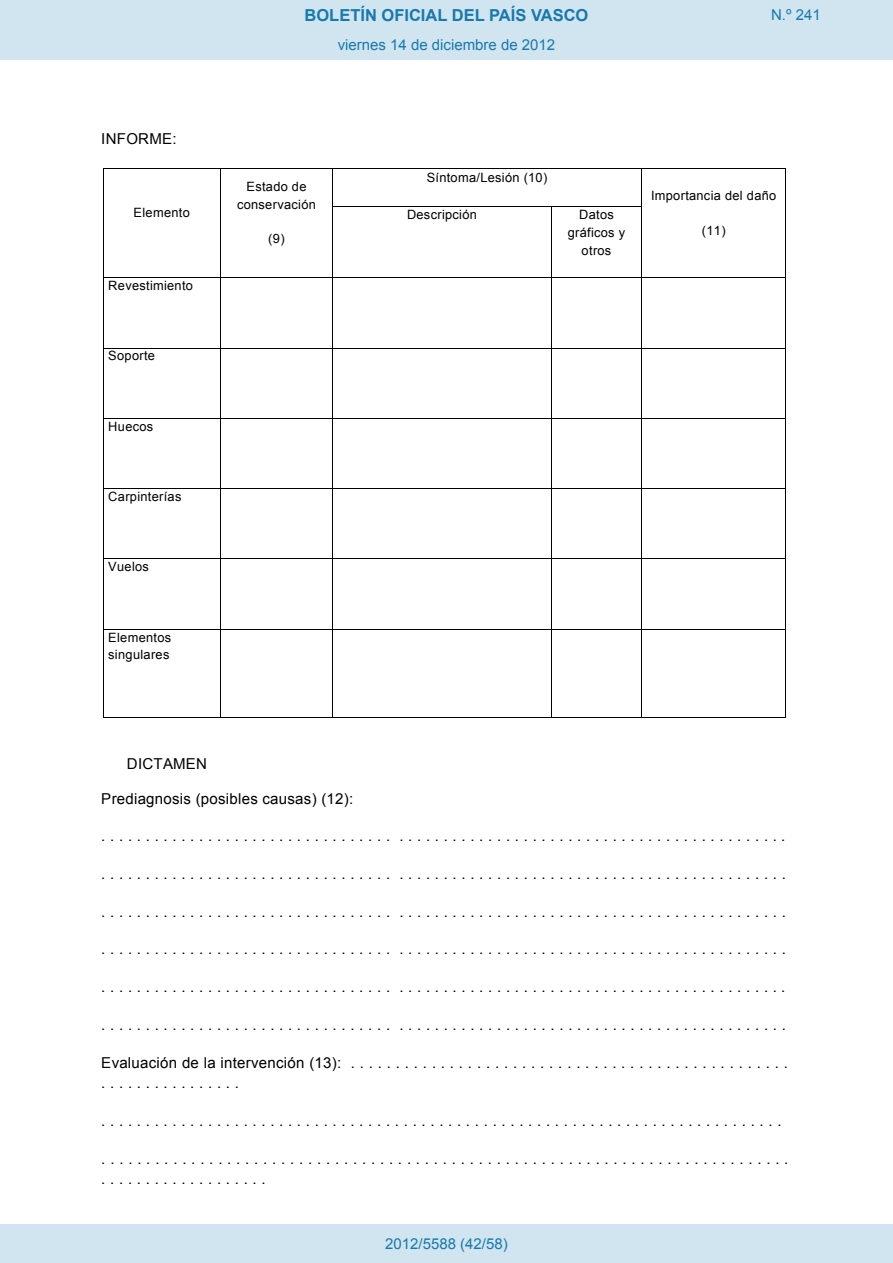
<style>
.page{position:relative;width:893px;height:1263px;background:#fff}
.page>*{position:absolute;margin:0;border:0;box-sizing:border-box;transform-origin:0 0}
.t1{font:700 16.5px "Arial";color:#1879ad}
.t2{font:15px/20.7px "Arial";letter-spacing:.015em;color:#000}
.Paginacion_Centro{font:15px "Arial";color:#1879ad}
.t3{font:12.75px/17.7px "Arial";letter-spacing:.02em;color:#000;text-align:center}
</style>
<div class="page">
<hr style="left:104px;top:168px;width:116px;height:1px;background:#000">
<hr style="left:221px;top:168px;width:111px;height:1px;background:#000">
<hr style="left:333px;top:168px;width:308px;height:1px;background:#000">
<hr style="left:642px;top:168px;width:144px;height:1px;background:#000">
<hr style="left:103px;top:169px;width:1px;height:38px;background:#000">
<hr style="left:220px;top:169px;width:1px;height:38px;background:#000">
<hr style="left:332px;top:169px;width:1px;height:38px;background:#000">
<hr style="left:641px;top:169px;width:1px;height:38px;background:#000">
<hr style="left:786px;top:169px;width:1px;height:38px;background:#000">
<hr style="left:333px;top:207px;width:218px;height:1px;background:#000">
<hr style="left:552px;top:207px;width:89px;height:1px;background:#000">
<hr style="left:103px;top:207px;width:1px;height:70px;background:#000">
<hr style="left:220px;top:207px;width:1px;height:70px;background:#000">
<hr style="left:332px;top:207px;width:1px;height:70px;background:#000">
<hr style="left:551px;top:207px;width:1px;height:70px;background:#000">
<hr style="left:641px;top:207px;width:1px;height:70px;background:#000">
<hr style="left:786px;top:207px;width:1px;height:70px;background:#000">
<hr style="left:104px;top:277px;width:116px;height:1px;background:#000">
<hr style="left:221px;top:277px;width:111px;height:1px;background:#000">
<hr style="left:333px;top:277px;width:218px;height:1px;background:#000">
<hr style="left:552px;top:277px;width:89px;height:1px;background:#000">
<hr style="left:642px;top:277px;width:144px;height:1px;background:#000">
<hr style="left:103px;top:278px;width:1px;height:70px;background:#000">
<hr style="left:220px;top:278px;width:1px;height:70px;background:#000">
<hr style="left:332px;top:278px;width:1px;height:70px;background:#000">
<hr style="left:551px;top:278px;width:1px;height:70px;background:#000">
<hr style="left:641px;top:278px;width:1px;height:70px;background:#000">
<hr style="left:786px;top:278px;width:1px;height:70px;background:#000">
<hr style="left:104px;top:348px;width:116px;height:1px;background:#000">
<hr style="left:221px;top:348px;width:111px;height:1px;background:#000">
<hr style="left:333px;top:348px;width:218px;height:1px;background:#000">
<hr style="left:552px;top:348px;width:89px;height:1px;background:#000">
<hr style="left:642px;top:348px;width:144px;height:1px;background:#000">
<hr style="left:103px;top:348px;width:1px;height:70px;background:#000">
<hr style="left:220px;top:348px;width:1px;height:70px;background:#000">
<hr style="left:332px;top:348px;width:1px;height:70px;background:#000">
<hr style="left:551px;top:348px;width:1px;height:70px;background:#000">
<hr style="left:641px;top:348px;width:1px;height:70px;background:#000">
<hr style="left:786px;top:348px;width:1px;height:70px;background:#000">
<hr style="left:104px;top:418px;width:116px;height:1px;background:#000">
<hr style="left:221px;top:418px;width:111px;height:1px;background:#000">
<hr style="left:333px;top:418px;width:218px;height:1px;background:#000">
<hr style="left:552px;top:418px;width:89px;height:1px;background:#000">
<hr style="left:642px;top:418px;width:144px;height:1px;background:#000">
<hr style="left:103px;top:419px;width:1px;height:69px;background:#000">
<hr style="left:220px;top:419px;width:1px;height:69px;background:#000">
<hr style="left:332px;top:419px;width:1px;height:69px;background:#000">
<hr style="left:551px;top:419px;width:1px;height:69px;background:#000">
<hr style="left:641px;top:419px;width:1px;height:69px;background:#000">
<hr style="left:786px;top:419px;width:1px;height:69px;background:#000">
<hr style="left:104px;top:488px;width:116px;height:1px;background:#000">
<hr style="left:221px;top:488px;width:111px;height:1px;background:#000">
<hr style="left:333px;top:488px;width:218px;height:1px;background:#000">
<hr style="left:552px;top:488px;width:89px;height:1px;background:#000">
<hr style="left:642px;top:488px;width:144px;height:1px;background:#000">
<hr style="left:103px;top:489px;width:1px;height:70px;background:#000">
<hr style="left:220px;top:489px;width:1px;height:70px;background:#000">
<hr style="left:332px;top:489px;width:1px;height:70px;background:#000">
<hr style="left:551px;top:489px;width:1px;height:70px;background:#000">
<hr style="left:641px;top:489px;width:1px;height:70px;background:#000">
<hr style="left:786px;top:489px;width:1px;height:70px;background:#000">
<hr style="left:104px;top:559px;width:116px;height:1px;background:#000">
<hr style="left:221px;top:559px;width:111px;height:1px;background:#000">
<hr style="left:333px;top:559px;width:218px;height:1px;background:#000">
<hr style="left:552px;top:559px;width:89px;height:1px;background:#000">
<hr style="left:642px;top:559px;width:144px;height:1px;background:#000">
<hr style="left:103px;top:559px;width:1px;height:70px;background:#000">
<hr style="left:220px;top:559px;width:1px;height:70px;background:#000">
<hr style="left:332px;top:559px;width:1px;height:70px;background:#000">
<hr style="left:551px;top:559px;width:1px;height:70px;background:#000">
<hr style="left:641px;top:559px;width:1px;height:70px;background:#000">
<hr style="left:786px;top:559px;width:1px;height:70px;background:#000">
<hr style="left:104px;top:629px;width:116px;height:1px;background:#000">
<hr style="left:221px;top:629px;width:111px;height:1px;background:#000">
<hr style="left:333px;top:629px;width:218px;height:1px;background:#000">
<hr style="left:552px;top:629px;width:89px;height:1px;background:#000">
<hr style="left:642px;top:629px;width:144px;height:1px;background:#000">
<hr style="left:103px;top:630px;width:1px;height:87px;background:#000">
<hr style="left:104px;top:717px;width:116px;height:1px;background:#000">
<hr style="left:220px;top:630px;width:1px;height:87px;background:#000">
<hr style="left:221px;top:717px;width:111px;height:1px;background:#000">
<hr style="left:332px;top:630px;width:1px;height:87px;background:#000">
<hr style="left:333px;top:717px;width:218px;height:1px;background:#000">
<hr style="left:551px;top:630px;width:1px;height:87px;background:#000">
<hr style="left:552px;top:717px;width:89px;height:1px;background:#000">
<hr style="left:641px;top:630px;width:1px;height:87px;background:#000">
<hr style="left:642px;top:717px;width:144px;height:1px;background:#000">
<hr style="left:786px;top:630px;width:1px;height:87px;background:#000">
<div style="left:0;top:0;width:893px;height:60px;background:#d0e5f0"></div>
<div style="left:0;top:1225px;width:893px;height:38px;background:#d0e5f0"></div>
<p class="t2" style="left:101px;top:128px;width:77px">INFORME:</p>
<p class="t3" style="left:134px;top:204px;width:58px">Elemento</p>
<p class="t3" style="left:108px;top:277px;width:86px">Revestimiento</p>
<p class="t3" style="left:108px;top:347px;width:48px">Soporte</p>
<p class="t3" style="left:108px;top:417px;width:46px">Huecos</p>
<p class="t3" style="left:108px;top:488px;width:75px">Carpinterías</p>
<p class="t3" style="left:108px;top:558px;width:42px">Vuelos</p>
<p class="t3" style="left:108px;top:628px;width:64px;text-align:left">Elementos singulares</p>
<p class="t1" style="left:305px;top:4px;width:285px">BOLETÍN OFICIAL DEL PAÍS VASCO</p>
<p class="Paginacion_Centro" style="left:771px;top:5px;width:51px">N.º 241</p>
<p class="Paginacion_Centro" style="left:338px;top:35px;width:219px">viernes 14 de diciembre de 2012</p>
<p class="t3" style="left:237px;top:178px;width:80px">Estado de conservación</p>
<p class="t3" style="left:268px;top:230px;width:18px">(9)</p>
<p class="t3" style="left:427px;top:169px;width:122px">Síntoma/Lesión (10)</p>
<p class="t3" style="left:407px;top:206px;width:71px">Descripción</p>
<p class="t3" style="left:568px;top:206px;width:59px">Datos gráficos y otros</p>
<p class="t3" style="left:651px;top:187px;width:127px">Importancia del daño</p>
<p class="t3" style="left:702px;top:221px;width:25px">(11)</p>
<p class="t2" style="left:127px;top:754px;width:82px">DICTAMEN</p>
<p class="t2" style="left:101px;top:788px;width:254px">Prediagnosis (posibles causas) (12):</p>
<p class="t2" style="left:101px;top:826px;width:685px">. . . . . . . . . . . . . . . . . . . . . . . . . . . . . . . . . . . . . . . . . . . . . . . . . . . . . . . . . . . . . . . . . . . . . . . . . . . . .</p>
<p class="t2" style="left:101px;top:863px;width:686px">. . . . . . . . . . . . . . . . . . . . . . . . . . . . . . . . . . . . . . . . . . . . . . . . . . . . . . . . . . . . . . . . . . . . . . . . . . . . .</p>
<p class="t2" style="left:101px;top:901px;width:686px">. . . . . . . . . . . . . . . . . . . . . . . . . . . . . . . . . . . . . . . . . . . . . . . . . . . . . . . . . . . . . . . . . . . . . . . . . . . . .</p>
<p class="t2" style="left:101px;top:939px;width:686px">. . . . . . . . . . . . . . . . . . . . . . . . . . . . . . . . . . . . . . . . . . . . . . . . . . . . . . . . . . . . . . . . . . . . . . . . . . . . .</p>
<p class="t2" style="left:101px;top:977px;width:685px">. . . . . . . . . . . . . . . . . . . . . . . . . . . . . . . . . . . . . . . . . . . . . . . . . . . . . . . . . . . . . . . . . . . . . . . . . . . . .</p>
<p class="t2" style="left:101px;top:1014px;width:686px">. . . . . . . . . . . . . . . . . . . . . . . . . . . . . . . . . . . . . . . . . . . . . . . . . . . . . . . . . . . . . . . . . . . . . . . . . . . . .</p>
<p class="t2" style="left:101px;top:1052px;width:688px">Evaluación de la intervención (13): . . . . . . . . . . . . . . . . . . . . . . . . . . . . . . . . . . . . . . . . . . . . . . . . . . . . . . . . . . . . . . . . .</p>
<p class="t2" style="left:101px;top:1110px;width:682px">. . . . . . . . . . . . . . . . . . . . . . . . . . . . . . . . . . . . . . . . . . . . . . . . . . . . . . . . . . . . . . . . . . . . . . . . . . . . .</p>
<p class="t2" style="left:101px;top:1148px;width:688px">. . . . . . . . . . . . . . . . . . . . . . . . . . . . . . . . . . . . . . . . . . . . . . . . . . . . . . . . . . . . . . . . . . . . . . . . . . . . . . . . . . . . . . . . . . . . . . . .</p>
<p class="Paginacion_Centro" style="left:385px;top:1234px;width:124px">2012/5588 (42/58)</p>
</div>
